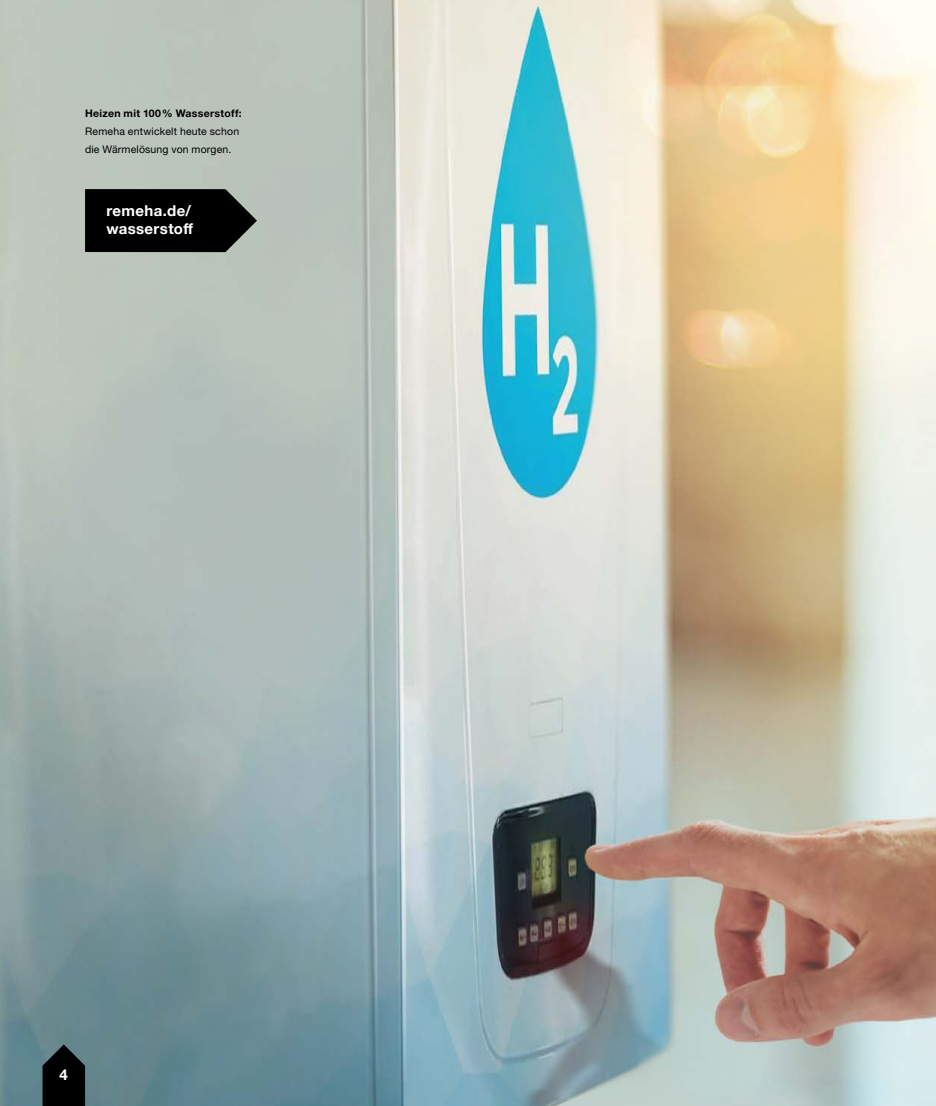
<style>
.page{position:relative;width:936px;height:1106px;background:#fff}
.page>*{position:absolute;margin:0;border:0;box-sizing:border-box;transform-origin:0 0}
.t1{font:700 15px/18px "Helvetica Neue";letter-spacing:.025em;color:#fff}
.t2{font:700 15px "Helvetica Neue LT Pro";color:#fff}
.t3{font:10.5px/18px "Helvetica Neue LT Pro";letter-spacing:.015em;color:#000}
.t4{font:700 10.5px "Helvetica Neue LT Pro";letter-spacing:.025em;color:#000}
</style>
<div class="page">
<img style="left:0;top:0;width:935px;height:1106px">
<svg style="left:85px;top:189px;width:172px;height:63px;background:#101110"></svg>
<svg style="left:43px;top:1044px;width:42px;height:62px;background:#121719"></svg>
<p class="t4" style="left:85px;top:107px;width:158px">Heizen mit 100% Wasserstoff:</p>
<p class="t3" style="left:85px;top:122px;width:156px">Remeha entwickelt heute schon die Wärmelösung von morgen.</p>
<h1 class="t1" style="left:106px;top:202px;width:88px">remeha.de/ wasserstoff</h1>
<h1 class="t2" style="left:60px;top:1065px;width:10px">4</h1>
</div>
